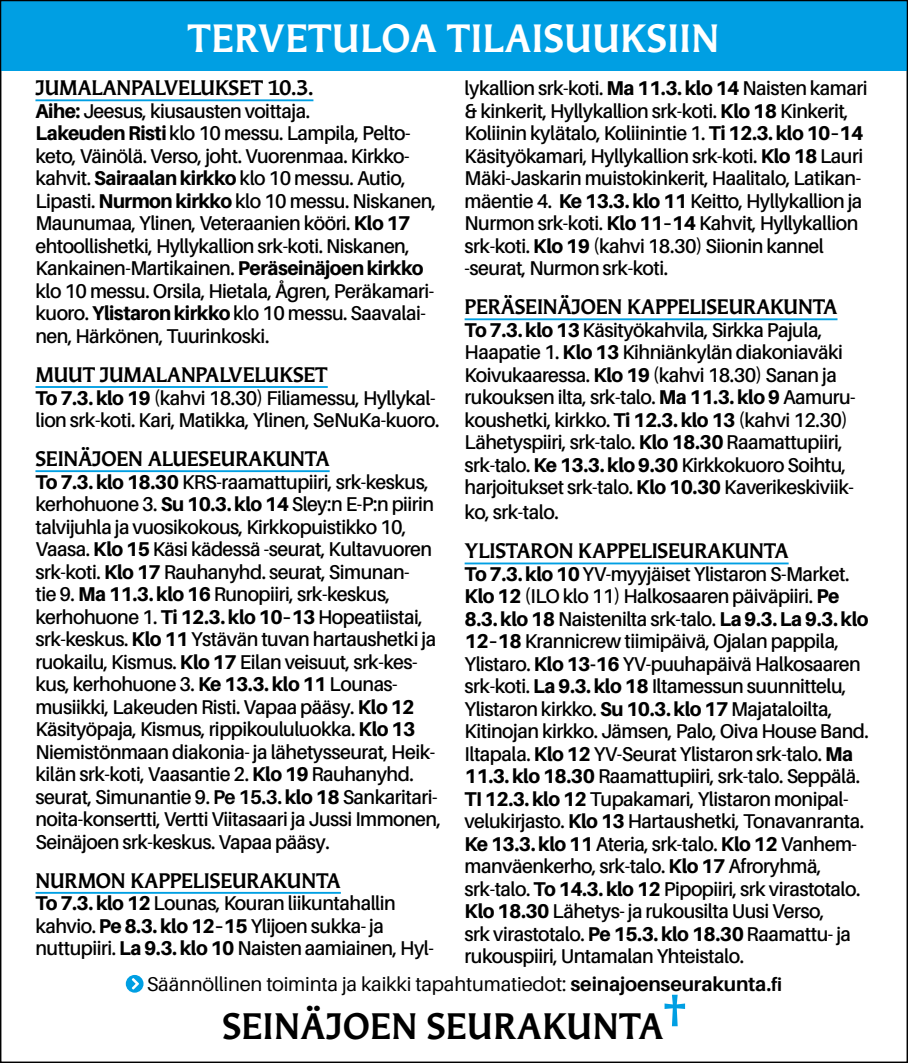
<style>
.page{position:relative;width:908px;height:1063px;background:#fff}
.page>*{position:absolute;margin:0;border:0;box-sizing:border-box;transform-origin:0 0}
.t1{font:700 37.5px "Martti Display";letter-spacing:.015em;color:#fff}
.t2{font:700 35px "Martti";letter-spacing:.015em;color:#000}
.t3{font:600 20px/22.5px "Aileron";letter-spacing:-.025em;color:#000;scale:.96 1}
.t4{font:700 20px "Martti";letter-spacing:-.01em;color:#000}
.t5{font:20px "Aileron";letter-spacing:-.01em;color:#000}
.s1{font-weight:800}
.s2{font-weight:700}
.s3{font-weight:700;font-size:18.75px}
.s4{font-size:50px;color:#009fe3}
</style>
<div class="page">
<div style="left:0;top:0;width:906px;height:71px;background:#009fe3"></div>
<svg style="left:126px;top:975px;width:17px;height:18px"></svg>
<hr style="left:35px;top:99px;width:278px;height:2px;background:#009fe3">
<hr style="left:35px;top:386px;width:292px;height:2px;background:#009fe3">
<hr style="left:35px;top:470px;width:294px;height:2px;background:#009fe3">
<hr style="left:35px;top:892px;width:306px;height:2px;background:#009fe3">
<hr style="left:464px;top:318px;width:373px;height:2px;background:#009fe3">
<hr style="left:464px;top:563px;width:324px;height:1px;background:#009fe3">
<h1 class="t1" style="left:187px;top:18px;width:533px">TERVETULOA TILAISUUKSIIN</h1>
<p class="t4" style="left:35px;top:75px;width:279px">JUMALANPALVELUKSET 10.3.</p>
<p class="t3" style="left:35px;top:100px;width:419px"><span class="s1">Aihe:</span> Jeesus, kiusausten voittaja.<br><span class="s1">Lakeuden Risti</span> klo 10 messu. Lampila, Pelto&shy;keto, Väinölä. Verso, joht. Vuorenmaa. Kirkko&shy;kahvit. <span class="s1">Sairaalan kirkko</span> klo 10 messu. Autio, Lipasti. <span class="s1">Nurmon kirkko</span> klo 10 messu. Niskanen, Maunumaa, Ylinen, Veteraanien kööri. <span class="s1">Klo 17 </span>ehtoollishetki, Hyllykallion srk-koti. Niskanen, Kankainen-Martikainen. <span class="s1">Peräseinäjoen kirkko </span>klo 10 messu. Orsila, Hietala, Ågren, Peräkamari&shy;kuoro. <span class="s1">Ylistaron kirkko</span> klo 10 messu. Saavalai&shy;nen, Härkönen, Tuurinkoski.</p>
<p class="t4" style="left:35px;top:361px;width:293px">MUUT JUMALANPALVELUKSET</p>
<p class="t3" style="left:35px;top:386px;width:422px"><span class="s1">To 7.3. klo 19</span> (kahvi 18.30) Filiamessu, Hyllykal&shy;lion srk-koti. Kari, Matikka, Ylinen, SeNuKa-kuoro.</p>
<p class="t4" style="left:35px;top:446px;width:295px">SEINÄJOEN ALUESEURAKUNTA</p>
<p class="t3" style="left:35px;top:471px;width:424px"><span class="s1">To 7.3. klo 18.30</span> KRS-raamattupiiri, srk-keskus, kerhohuone 3. <span class="s1">Su 10.3. klo 14</span> Sley:n E-P:n piirin talvijuhla ja vuosikokous, Kirkkopuistikko 10, Vaasa. <span class="s1">Klo 15</span> Käsi kädessä -seurat, Kultavuoren srk-koti. <span class="s1">Klo 17</span> Rauhanyhd. seurat, Simunan-<br>tie 9. <span class="s1">Ma 11.3. klo 16</span> Runopiiri, srk-keskus, kerhohuone 1. <span class="s1">Ti 12.3. klo 10–13</span> Hopeatiistai, srk-keskus. <span class="s1">Klo 11</span> Ystävän tuvan hartaushetki ja ruokailu, Kismus. <span class="s1">Klo 17</span> Eilan veisuut, srk-kes&shy;kus, kerhohuone 3. <span class="s1">Ke 13.3. klo 11</span> Lounas&shy;musiikki, Lakeuden Risti. Vapaa pääsy. <span class="s1">Klo 12<br></span>Käsityöpaja, Kismus, rippikoululuokka. <span class="s1">Klo 13<br></span>Niemistönmaan diakonia- ja lähetysseurat, Heik&shy;kilän srk-koti, Vaasantie 2. <span class="s1">Klo 19</span> Rauhanyhd. seurat, Simunantie 9. <span class="s2">Pe 15.3.</span> <span class="s1">klo 18</span> Sankaritari&shy;noita-konsertti, Vertti Viitasaari ja Jussi Immonen, Seinäjoen srk-keskus. Vapaa pääsy.</p>
<p class="t4" style="left:35px;top:867px;width:307px">NURMON KAPPELISEURAKUNTA</p>
<p class="t3" style="left:35px;top:892px;width:416px"><span class="s1">To 7.3. klo 12</span> Lounas, Kouran liikuntahallin kahvio. <span class="s1">Pe 8.3. klo 12–15</span> Ylijoen sukka- ja nuttupiiri. <span class="s1">La 9.3. klo 10</span> Naisten aamiainen, Hyl-</p>
<p class="t3" style="left:464px;top:77px;width:421px">lykallion srk-koti. <span class="s1">Ma 11.3. klo 14</span> Naisten kamari &amp; kinkerit, Hyllykallion srk-koti. <span class="s1">Klo 18</span> Kinkerit, Koliinin kylätalo, Koliinintie 1. <span class="s1">Ti 12.3. klo 10–14<br></span>Käsityökamari, Hyllykallion srk-koti. <span class="s1">Klo 18</span> Lauri Mäki-Jaskarin muistokinkerit, Haalitalo, Latikan&shy;mäentie 4. <span class="s1">Ke 13.3. klo 11</span> Keitto, Hyllykallion ja Nurmon srk-koti. <span class="s1">Klo 11–14</span> Kahvit, Hyllykallion srk-koti. <span class="s1">Klo 19</span> (kahvi 18.30) Siionin kannel -seurat, Nurmon srk-koti.</p>
<p class="t4" style="left:464px;top:294px;width:374px">PERÄSEINÄJOEN KAPPELISEURAKUNTA</p>
<p class="t3" style="left:464px;top:319px;width:408px"><span class="s1">To 7.3. klo 13</span> Käsityökahvila, Sirkka Pajula, Haapatie 1. <span class="s1">Klo 13</span> Kihniänkylän diakoniaväki Koivukaaressa. <span class="s1">Klo 19</span> (kahvi 18.30) Sanan ja rukouksen ilta, srk-talo. <span class="s1">Ma 11.3. klo 9</span> Aamuru&shy;koushetki, kirkko. <span class="s1">Ti 12.3. klo 13</span> (kahvi 12.30)<br>Lähetyspiiri, srk-talo. <span class="s1">Klo 18.30</span> Raamattupiiri, srk-talo. <span class="s1">Ke 13.3. klo 9.30</span> Kirkkokuoro Soihtu, harjoitukset srk-talo. <span class="s1">Klo 10.30</span> Kaverikeskiviik-</p>
<p class="t3" style="left:464px;top:501px;width:100px">ko, srk-talo.</p>
<p class="t4" style="left:464px;top:538px;width:325px">YLISTARON KAPPELISEURAKUNTA</p>
<p class="t3" style="left:464px;top:563px;width:422px"><span class="s1">To 7.3. klo 10</span> YV-myyjäiset Ylistaron S-Market.<br><span class="s1">Klo 12</span> (ILO klo 11) Halkosaaren päiväpiiri. <span class="s1">Pe 8.3. klo 18</span> Naistenilta srk-talo. <span class="s1">La 9.3. La 9.3. klo 12–18</span> Krannicrew tiimipäivä, Ojalan pappila, Ylistaro. <span class="s1">Klo 13-16</span> YV-puuhapäivä Halkosaaren srk-koti. <span class="s1">La 9.3. klo 18</span> Iltamessun suunnittelu, Ylistaron kirkko. <span class="s1">Su 10.3. klo 17</span> Majataloilta, Kitinojan kirkko. Jämsen, Palo, Oiva House Band.<br>Iltapala. <span class="s1">Klo 12</span> YV-Seurat Ylistaron srk-talo. <span class="s1">Ma 11.3. klo 18.30</span> Raamattupiiri, srk-talo. Seppälä.<br><span class="s1">TI 12.3. klo 12</span> Tupakamari, Ylistaron monipal&shy;velukirjasto. <span class="s1">Klo 13</span> Hartaushetki, Tonavanranta.<br><span class="s1">Ke 13.3. klo 11</span> Ateria, srk-talo. <span class="s1">Klo 12</span> Vanhem&shy;manväenkerho, srk-talo. <span class="s1">Klo 17</span> Afroryhmä, srk-talo. <span class="s1">To 14.3. klo 12</span> Pipopiiri, srk virastotalo.<br><span class="s1">Klo 18.30</span> Lähetys- ja rukousilta Uusi Verso,<br>srk virastotalo. <span class="s1">Pe 15.3. klo 18.30</span> Raamattu- ja rukouspiiri, Untamalan Yhteistalo.</p>
<p class="t5" style="left:147px;top:973px;width:636px">Säännöllinen toiminta ja kaikki tapahtumatiedot: <span class="s2">seinajoenseurakunta.</span><span class="s3">fi</span></p>
<h2 class="t2" style="left:222px;top:1003px;width:464px">SEINÄJOEN SEURAKUNTA<span class="s4">π</span></h2>
</div>
